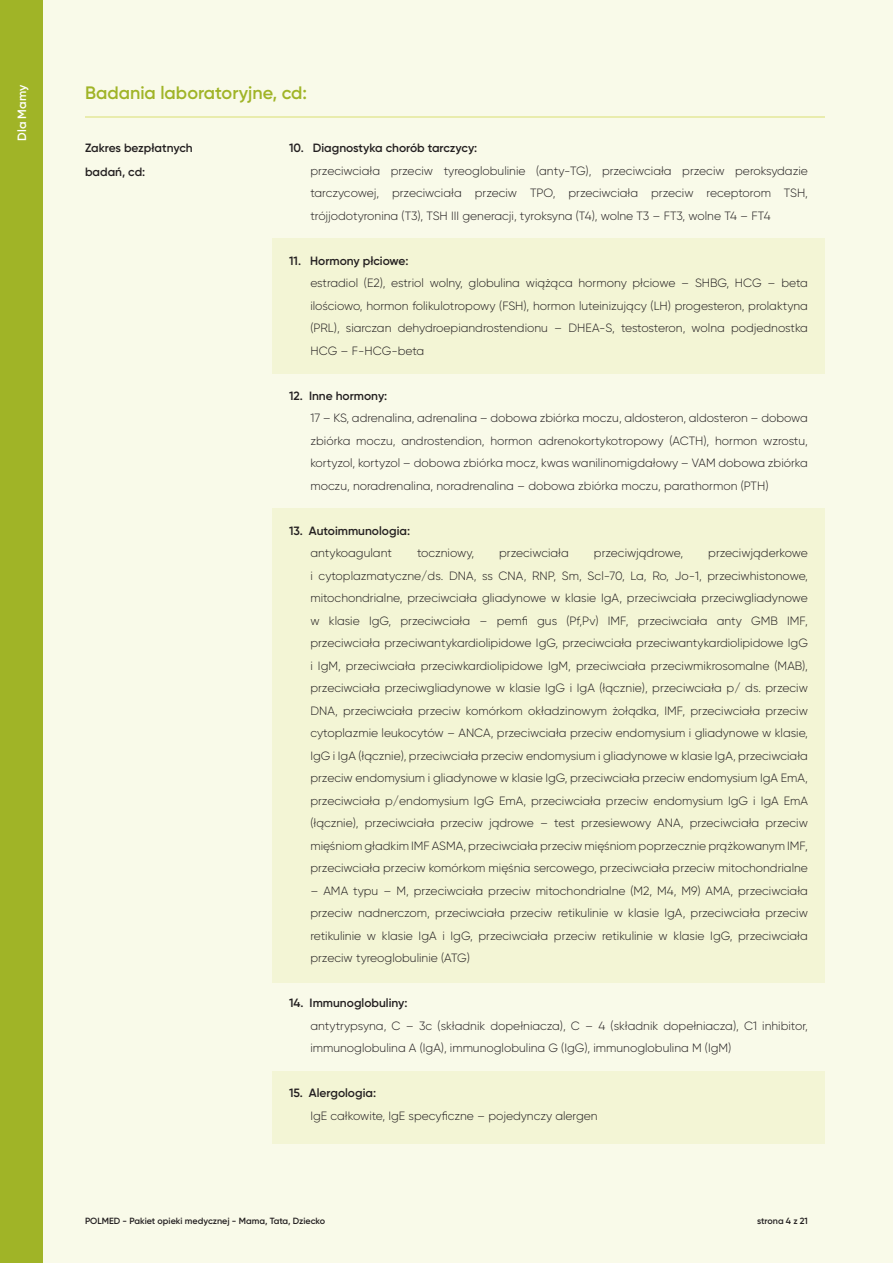
<style>
.page{position:relative;width:893px;height:1263px;background:#f9fae9}
.page>*{position:absolute;margin:0;border:0;box-sizing:border-box;transform-origin:0 0}
.t1{font:600 18px "Gilroy";color:#a0b427}
.t2{font:300 12px/22.5px "Gilroy";color:#231f20;text-align:justify}
.t3{font:600 12px/24px "Gilroy";color:#231f20}
.t4{font:600 12px "Gilroy";color:#fff}
.t5{font:600 9px "Gilroy";color:#231f20}
</style>
<div class="page">
<div style="left:272px;top:508px;width:553px;height:474px;background:#f3f5d5"></div>
<div style="left:272px;top:1071px;width:553px;height:73px;background:#f3f5d5"></div>
<div style="left:272px;top:238px;width:553px;height:136px;background:#f3f5d5"></div>
<hr style="left:85px;top:116px;width:740px;height:2px;background:#c5cc22">
<div style="left:0;top:0;width:43px;height:1263px;background:#a0b427"></div>
<p class="t4" style="left:14px;top:141px;width:57px;rotate:-90deg">Dla Mamy</p>
<h1 class="t1" style="left:85px;top:82px;width:224px">Badania laboratoryjne, cd:</h1>
<p class="t3" style="left:85px;top:136px;width:109px">Zakres bezpłatnych badań, cd:</p>
<p class="t3" style="left:289px;top:136px;width:190px">10. Diagnostyka chorób tarczycy:</p>
<p class="t2" style="left:310px;top:159px;width:499px">przeciwciała przeciw tyreoglobulinie (anty-TG), przeciwciała przeciw peroksydazie tarczycowej, przeciwciała przeciw TPO, przeciwciała przeciw receptorom TSH, trójjodotyronina (T3), TSH III generacji, tyroksyna (T4), wolne T3 – FT3, wolne T4 – FT4</p>
<p class="t3" style="left:289px;top:248px;width:121px">11. Hormony płciowe:</p>
<p class="t2" style="left:310px;top:271px;width:499px">estradiol (E2), estriol wolny, globulina wiążąca hormony płciowe – SHBG, HCG – beta ilościowo, hormon folikulotropowy (FSH), hormon luteinizujący (LH) progesteron, prolaktyna (PRL), siarczan dehydroepiandrostendionu – DHEA-S, testosteron, wolna podjednostka HCG – F-HCG-beta</p>
<p class="t3" style="left:289px;top:383px;width:100px">12. Inne hormony:</p>
<p class="t2" style="left:310px;top:406px;width:499px">17 – KS, adrenalina, adrenalina – dobowa zbiórka moczu, aldosteron, aldosteron – dobowa zbiórka moczu, androstendion, hormon adrenokortykotropowy (ACTH), hormon wzrostu, kortyzol, kortyzol – dobowa zbiórka mocz, kwas wanilinomigdałowy – VAM dobowa zbiórka moczu, noradrenalina, noradrenalina – dobowa zbiórka moczu, parathormon (PTH)</p>
<p class="t3" style="left:289px;top:518px;width:122px">13. Autoimmunologia:</p>
<p class="t2" style="left:310px;top:541px;width:83px">antykoagulant</p>
<p class="t2" style="left:417px;top:541px;width:59px">toczniowy,</p>
<p class="t2" style="left:499px;top:541px;width:71px">przeciwciała</p>
<p class="t2" style="left:594px;top:541px;width:91px">przeciwjądrowe,</p>
<p class="t2" style="left:310px;top:541px;width:499px;text-indent:398px">przeciwjąderkowe i cytoplazmatyczne/ds. DNA, ss CNA, RNP, Sm, Scl-70, La, Ro, Jo-1, przeciwhistonowe, mitochondrialne, przeciwciała gliadynowe w klasie IgA, przeciwciała przeciwgliadynowe w klasie IgG, przeciwciała – pemfi gus (Pf,Pv) IMF, przeciwciała anty GMB IMF, przeciwciała przeciwantykardiolipidowe IgG, przeciwciała przeciwantykardiolipidowe IgG i IgM, przeciwciała przeciwkardiolipidowe IgM, przeciwciała przeciwmikrosomalne (MAB), przeciwciała przeciwgliadynowe w klasie IgG i IgA (łącznie), przeciwciała p/ ds. przeciw DNA, przeciwciała przeciw komórkom okładzinowym żołądka, IMF, przeciwciała przeciw cytoplazmie leukocytów – ANCA, przeciwciała przeciw endomysium i gliadynowe w klasie, IgG i IgA (łącznie), przeciwciała przeciw endomysium i gliadynowe w klasie IgA, przeciwciała przeciw endomysium i gliadynowe w klasie IgG, przeciwciała przeciw endomysium IgA EmA, przeciwciała p/endomysium IgG EmA, przeciwciała przeciw endomysium IgG i IgA EmA (łącznie), przeciwciała przeciw jądrowe – test przesiewowy ANA, przeciwciała przeciw mięśniom gładkim IMF ASMA, przeciwciała przeciw mięśniom poprzecznie prążkowanym IMF, przeciwciała przeciw komórkom mięśnia sercowego, przeciwciała przeciw mitochondrialne</p>
<p class="t2" style="left:310px;top:879px;width:499px">– AMA typu – M, przeciwciała przeciw mitochondrialne (M2, M4, M9) AMA, przeciwciała przeciw nadnerczom, przeciwciała przeciw retikulinie w klasie IgA, przeciwciała przeciw retikulinie w klasie IgA i IgG, przeciwciała przeciw retikulinie w klasie IgG, przeciwciała przeciw tyreoglobulinie (ATG)</p>
<p class="t3" style="left:289px;top:991px;width:120px">14. Immunoglobuliny:</p>
<p class="t2" style="left:310px;top:1014px;width:499px">antytrypsyna, C – 3c (składnik dopełniacza), C – 4 (składnik dopełniacza), C1 inhibitor, immunoglobulina A (IgA), immunoglobulina G (IgG), immunoglobulina M (IgM)</p>
<p class="t3" style="left:289px;top:1081px;width:88px">15. Alergologia:</p>
<p class="t2" style="left:310px;top:1104px;width:289px">IgE całkowite, IgE specyficzne – pojedynczy alergen</p>
<p class="t5" style="left:85px;top:1215px;width:242px">POLMED - Pakiet opieki medycznej - Mama, Tata, Dziecko</p>
<p class="t5" style="left:757px;top:1215px;width:52px">strona 4 z 21</p>
</div>
